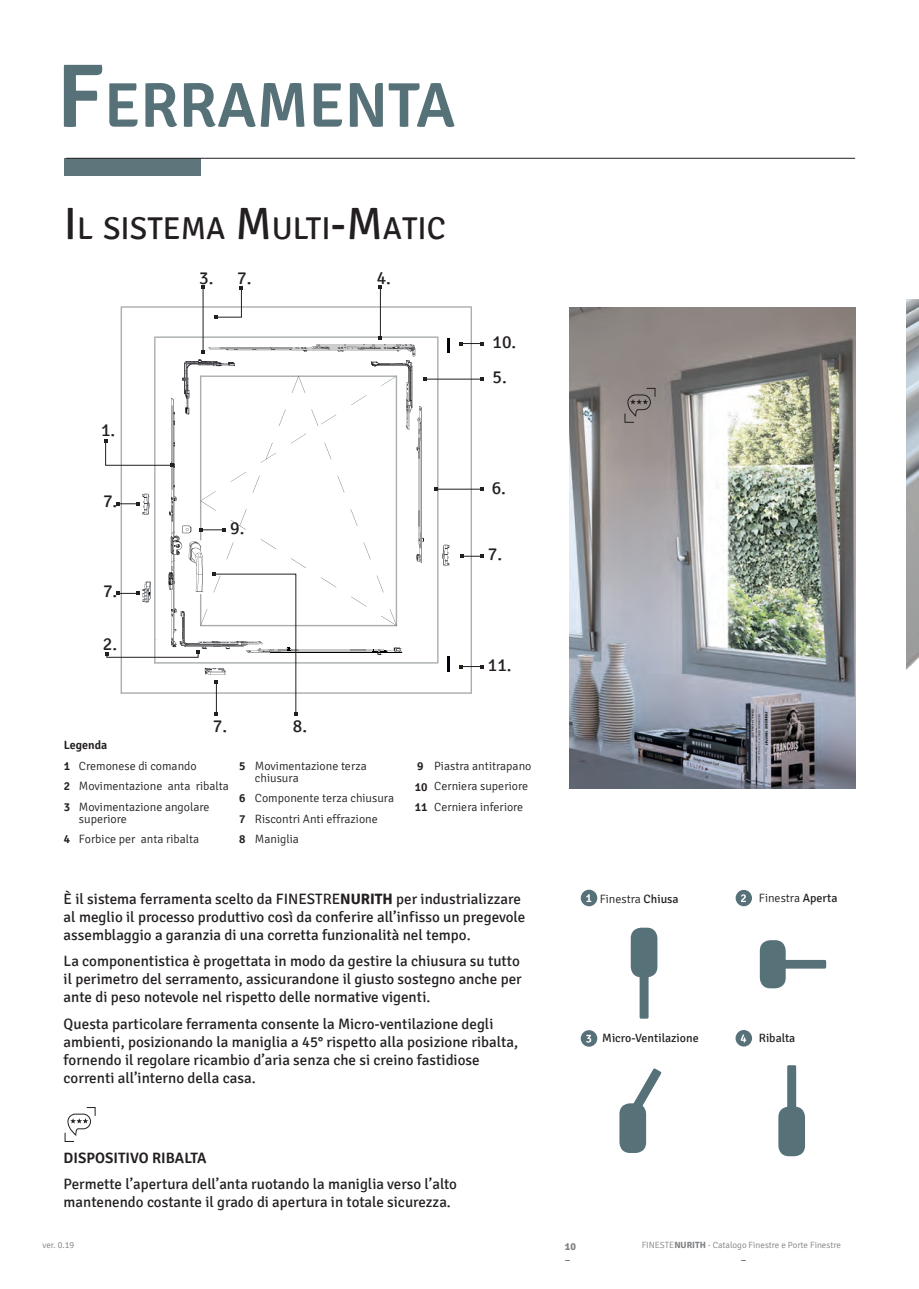
<style>
.page{position:relative;width:919px;height:1289px;background:#fff}
.page>*{position:absolute;margin:0;border:0;box-sizing:border-box;transform-origin:0 0}
.t1{font:600 63.15px "Signika";color:#567178}
.t2{font:31.5px "Signika";color:#231f20}
.t3{font:18px "Signika";color:#231f20}
.t4{font:15px/18px "Signika";color:#231f20}
.t5{font:600 15px "Signika";color:#231f20}
.t6{font:300 12px/20.5px "Signika";color:#231f20}
.t7{font:12px "Signika";color:#231f20}
.t8{font:600 12px/21.1px "Signika";color:#231f20}
.t9{font:700 10.5px "Signika";color:#808285}
.t10{font:300 9px "Signika";color:#808285}
.s1{font-size:90.3px}
.s2{font-size:45px}
.s3{font-weight:700}
.s4{font-weight:400}
</style>
<div class="page">
<div style="left:778px;top:1106px;width:27px;height:50px;background:#567178;border-radius:10px"></div>
<div style="left:787px;top:1065px;width:9px;height:60px;background:#567178"></div>
<div style="left:630px;top:927px;width:27px;height:50px;background:#567178;border-radius:10px"></div>
<div style="left:639px;top:958px;width:9px;height:60px;background:#567178"></div>
<div style="left:619px;top:1103px;width:27px;height:49px;background:#567178;border-radius:10px"></div>
<svg style="left:627px;top:1068px;width:34px;height:49px"></svg>
<div style="left:759px;top:940px;width:26px;height:48px;background:#567178;border-radius:11px"></div>
<div style="left:772px;top:959px;width:54px;height:9px;background:#567178"></div>
<svg style="left:580px;top:889px;width:17px;height:17px"></svg>
<div style="left:580px;top:1030px;width:17px;height:16px;background:#567178;border-radius:50%"></div>
<div style="left:735px;top:889px;width:17px;height:17px;background:#567178;border-radius:50%"></div>
<svg style="left:735px;top:1029px;width:17px;height:17px"></svg>
<svg style="left:586px;top:894px;width:5px;height:8px"></svg>
<svg style="left:586px;top:1034px;width:5px;height:8px"></svg>
<svg style="left:741px;top:894px;width:5px;height:8px"></svg>
<svg style="left:740px;top:1034px;width:6px;height:8px"></svg>
<img style="left:569px;top:307px;width:286px;height:481px">
<img style="left:906px;top:299px;width:12px;height:371px">
<div style="left:64px;top:158px;width:136px;height:17px;background:#5e757b"></div>
<hr style="left:66px;top:158px;width:789px;height:1px;background:#231f20">
<svg style="left:121px;top:306px;width:351px;height:387px"></svg>
<hr style="left:121px;top:692px;width:350px;height:1px;background:#a8adaf">
<hr style="left:447px;top:656px;width:3px;height:16px;background:#02030b">
<hr style="left:203px;top:287px;width:1px;height:65px;background:#231f20">
<svg style="left:461px;top:554px;width:23px;height:3px"></svg>
<hr style="left:380px;top:287px;width:1px;height:51px;background:#231f20">
<hr style="left:424px;top:379px;width:58px;height:1px;background:#231f20">
<svg style="left:459px;top:342px;width:25px;height:3px"></svg>
<svg style="left:459px;top:665px;width:25px;height:3px"></svg>
<hr style="left:436px;top:489px;width:46px;height:1px;background:#231f20">
<svg style="left:104px;top:336px;width:345px;height:379px"></svg>
<svg style="left:214px;top:286px;width:29px;height:33px"></svg>
<svg style="left:624px;top:388px;width:31px;height:34px"></svg>
<svg style="left:65px;top:1107px;width:30px;height:34px"></svg>
<h1 class="t1" style="left:56px;top:68px;width:400px"><span class="s1">F</span>ERRAMENTA</h1>
<h2 class="t2" style="left:64px;top:210px;width:383px"><span class="s2">I</span>L SISTEMA <span class="s2">M</span> ULTI <span class="s2">-M</span>ATIC</h2>
<p class="t3" style="left:101px;top:420px;width:16px">1.</p>
<p class="t3" style="left:103px;top:491px;width:16px">7.</p>
<p class="t3" style="left:103px;top:580px;width:16px">7.</p>
<p class="t3" style="left:103px;top:634px;width:16px">2.</p>
<p class="t8" style="left:64px;top:734px;width:45px">Legenda</p>
<p class="t3" style="left:199px;top:268px;width:16px">3.</p>
<p class="t3" style="left:237px;top:268px;width:16px">7.</p>
<p class="t3" style="left:376px;top:268px;width:16px">4.</p>
<p class="t3" style="left:230px;top:518px;width:16px">9.</p>
<p class="t3" style="left:213px;top:715px;width:16px">7.</p>
<p class="t3" style="left:293px;top:715px;width:16px">8.</p>
<p class="t3" style="left:492px;top:331px;width:25px">10.</p>
<p class="t3" style="left:492px;top:367px;width:16px">5.</p>
<p class="t3" style="left:491px;top:478px;width:16px">6.</p>
<p class="t3" style="left:488px;top:543px;width:16px">7.</p>
<p class="t3" style="left:488px;top:654px;width:25px">11.</p>
<p class="t6" style="left:79px;top:755px;width:151px">Cremonese di comando<br>Movimentazione anta ribalta<br>Movimentazione angolare</p>
<p class="t6" style="left:79px;top:808px;width:122px">superiore<br>Forbice per anta ribalta</p>
<p class="t6" style="left:255px;top:759px;width:113px;line-height:12px">Movimentazione terza chiusura</p>
<p class="t6" style="left:255px;top:788px;width:141px">Componente terza chiusura<br>Riscontri Anti effrazione<br>Maniglia</p>
<p class="t6" style="left:434px;top:755px;width:99px">Piastra antitrapano<br>Cerniera superiore<br>Cerniera inferiore</p>
<p class="t8" style="left:239px;top:755px;width:8px">5</p>
<p class="t8" style="left:415px;top:755px;width:14px">9<br>10</p>
<p class="t8" style="left:415px;top:796px;width:14px">11</p>
<p class="t8" style="left:64px;top:755px;width:8px">1</p>
<p class="t8" style="left:64px;top:776px;width:8px">2</p>
<p class="t8" style="left:239px;top:787px;width:8px">6</p>
<p class="t8" style="left:64px;top:797px;width:8px">3</p>
<p class="t8" style="left:239px;top:808px;width:8px">7</p>
<p class="t8" style="left:64px;top:828px;width:8px">4</p>
<p class="t8" style="left:239px;top:828px;width:8px">8</p>
<p class="t4" style="left:64px;top:890px;width:463px">È il sistema ferramenta scelto da FINESTRE<span class="s3">NURITH</span> per industrializzare al meglio il processo produttivo così da conferire all’infisso un pregevole assemblaggio a garanzia di una corretta funzionalità nel tempo.</p>
<p class="t4" style="left:64px;top:952px;width:459px">La componentistica è progettata in modo da gestire la chiusura su tutto il perimetro del serramento, assicurandone il giusto sostegno anche per ante di peso notevole nel rispetto delle normative vigenti.</p>
<p class="t4" style="left:64px;top:1015px;width:456px">Questa particolare ferramenta consente la Micro-ventilazione degli ambienti, posizionando la maniglia a 45° rispetto alla posizione ribalta, fornendo il regolare ricambio d’aria senza che si creino fastidiose correnti all’interno della casa.</p>
<p class="t5" style="left:64px;top:1148px;width:144px">DISPOSITIVO RIBALTA</p>
<p class="t4" style="left:64px;top:1175px;width:395px">Permette l’apertura dell’anta ruotando la maniglia verso l’alto mantenendo costante il grado di apertura in totale sicurezza.</p>
<p class="t6" style="left:599px;top:889px;width:80px">Finestra <span class="s4">Chiusa</span></p>
<p class="t6" style="left:758px;top:888px;width:80px">Finestra <span class="s4">Aperta</span></p>
<p class="t7" style="left:602px;top:1031px;width:98px">Micro-Ventilazione</p>
<p class="t7" style="left:758px;top:1031px;width:38px">Ribalta</p>
<p class="t10" style="left:43px;top:1239px;width:33px">ver. 0.19</p>
<p class="t9" style="left:565px;top:1239px;width:13px">10</p>
<p class="t10" style="left:641px;top:1239px;width:201px">FINESTE<span class="s3">NURITH</span> - Catalogo Finestre e Porte Finestre</p>
</div>
